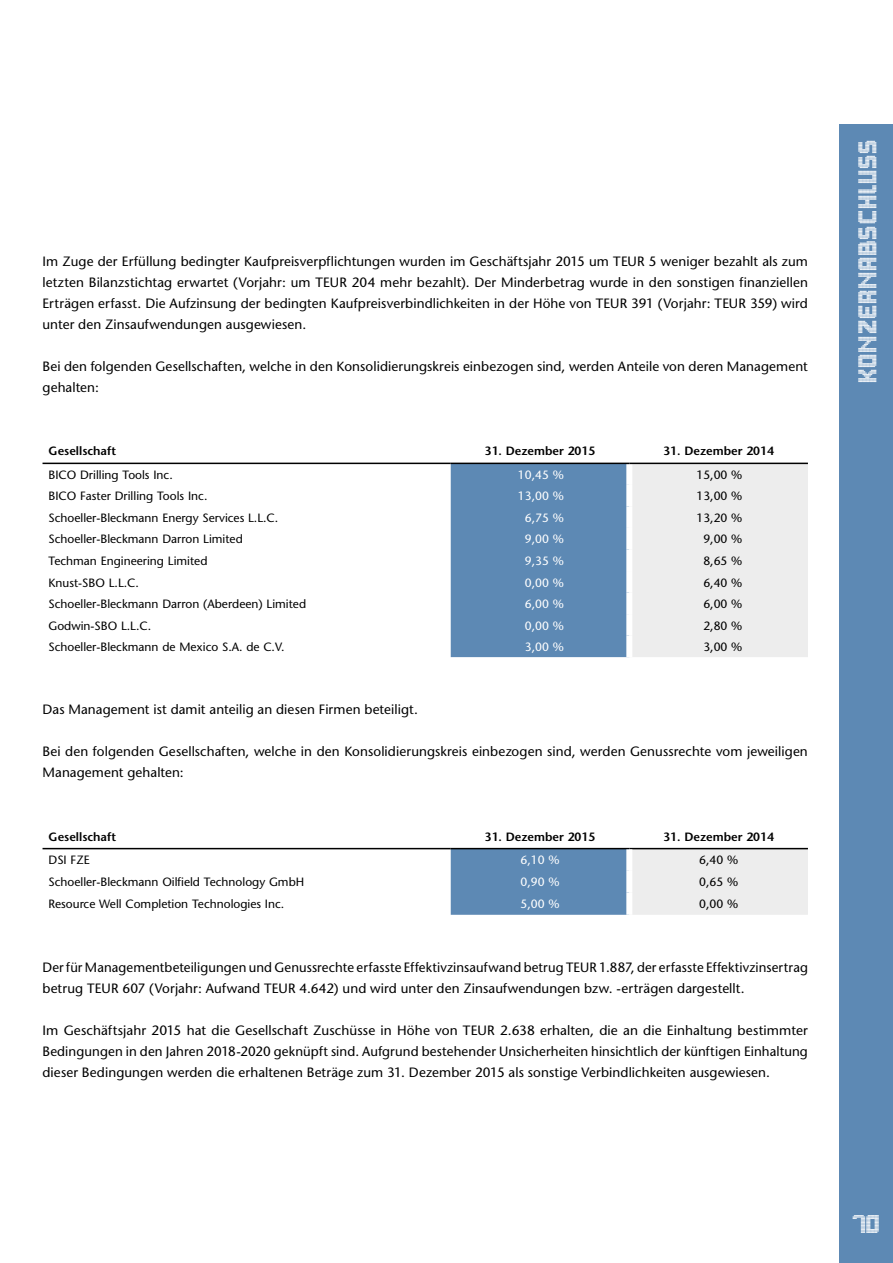
<style>
.page{position:relative;width:893px;height:1263px;background:#fff}
.page>*{position:absolute;margin:0;border:0;box-sizing:border-box;transform-origin:0 0}
.t1{font:22.5px "Sams Town";letter-spacing:.05em;color:#fff}
._2016-Fließtext{font:13.5px/21px "Stone Sans";letter-spacing:.01em;color:#000}
.Aufzählungszeichen{font:12px "Stone Sans";color:#000}
.Aufzählungszeichen-2{font:600 12px "Stone Sans";color:#000}
.Aufzählungszeichen-3{font:12px "Stone Sans";color:#fff}
</style>
<div class="page">
<div style="left:839px;top:124px;width:54px;height:1139px;background:#5d89b4"></div>
<svg style="left:451px;top:464px;width:357px;height:193px;background:#a5bbd0"></svg>
<div style="left:626px;top:464px;width:6px;height:21px;background:#fff"></div>
<div style="left:626px;top:485px;width:6px;height:21px;background:#fff"></div>
<div style="left:626px;top:506px;width:6px;height:22px;background:#fff"></div>
<div style="left:626px;top:528px;width:6px;height:21px;background:#fff"></div>
<div style="left:626px;top:549px;width:6px;height:22px;background:#fff"></div>
<div style="left:626px;top:571px;width:6px;height:21px;background:#fff"></div>
<div style="left:626px;top:592px;width:6px;height:22px;background:#fff"></div>
<div style="left:626px;top:614px;width:6px;height:22px;background:#fff"></div>
<div style="left:626px;top:636px;width:6px;height:21px;background:#fff"></div>
<hr style="left:43px;top:463px;width:408px;height:1px;background:#000">
<hr style="left:451px;top:463px;width:178px;height:1px;background:#000">
<hr style="left:629px;top:463px;width:179px;height:1px;background:#000">
<svg style="left:451px;top:849px;width:357px;height:66px;background:#a4bacf"></svg>
<hr style="left:451px;top:848px;width:178px;height:1px;background:#000">
<hr style="left:629px;top:848px;width:179px;height:1px;background:#000">
<hr style="left:43px;top:848px;width:408px;height:1px;background:#000">
<div style="left:626px;top:849px;width:6px;height:21px;background:#fff"></div>
<div style="left:626px;top:870px;width:6px;height:22px;background:#fff"></div>
<div style="left:626px;top:892px;width:6px;height:23px;background:#fff"></div>
<p class="_2016-Fließtext" style="left:43px;top:251px;width:767px;text-align:justify">Im Zuge der Erfüllung bedingter Kaufpreisverpflichtungen wurden im Geschäftsjahr 2015 um TEUR 5 weniger bezahlt als zum letzten Bilanzstichtag erwartet (Vorjahr: um TEUR 204 mehr bezahlt). Der Minderbetrag wurde in den sonstigen finanziellen Erträgen erfasst. Die Aufzinsung der bedingten Kaufpreisverbindlichkeiten in der Höhe von TEUR 391 (Vorjahr: TEUR 359) wird unter den Zinsaufwendungen ausgewiesen.</p>
<p class="_2016-Fließtext" style="left:43px;top:356px;width:767px">Bei den folgenden Gesellschaften, welche in den Konsolidierungskreis einbezogen sind, werden Anteile von deren Management gehalten:</p>
<p class="Aufzählungszeichen-2" style="left:49px;top:444px;width:69px">Gesellschaft</p>
<p class="Aufzählungszeichen-2" style="left:485px;top:444px;width:112px">31. Dezember 2015</p>
<p class="Aufzählungszeichen-2" style="left:663px;top:444px;width:112px">31. Dezember 2014</p>
<p class="Aufzählungszeichen" style="left:49px;top:467px;width:126px">BICO Drilling Tools Inc.</p>
<p class="Aufzählungszeichen-3" style="left:518px;top:467px;width:47px">10,45 %</p>
<p class="Aufzählungszeichen" style="left:696px;top:467px;width:47px">15,00 %</p>
<p class="Aufzählungszeichen" style="left:49px;top:489px;width:160px">BICO Faster Drilling Tools Inc.</p>
<p class="Aufzählungszeichen-3" style="left:518px;top:489px;width:47px">13,00 %</p>
<p class="Aufzählungszeichen" style="left:696px;top:489px;width:47px">13,00 %</p>
<p class="Aufzählungszeichen" style="left:49px;top:510px;width:231px">Schoeller-Bleckmann Energy Services L.L.C.</p>
<p class="Aufzählungszeichen-3" style="left:525px;top:510px;width:41px">6,75 %</p>
<p class="Aufzählungszeichen" style="left:696px;top:510px;width:47px">13,20 %</p>
<p class="Aufzählungszeichen" style="left:49px;top:532px;width:196px">Schoeller-Bleckmann Darron Limited</p>
<p class="Aufzählungszeichen-3" style="left:525px;top:532px;width:41px">9,00 %</p>
<p class="Aufzählungszeichen" style="left:703px;top:532px;width:41px">9,00 %</p>
<p class="Aufzählungszeichen" style="left:49px;top:553px;width:160px">Techman Engineering Limited</p>
<p class="Aufzählungszeichen-3" style="left:525px;top:553px;width:41px">9,35 %</p>
<p class="Aufzählungszeichen" style="left:703px;top:553px;width:41px">8,65 %</p>
<p class="Aufzählungszeichen" style="left:49px;top:575px;width:92px">Knust-SBO L.L.C.</p>
<p class="Aufzählungszeichen-3" style="left:525px;top:575px;width:41px">0,00 %</p>
<p class="Aufzählungszeichen" style="left:703px;top:575px;width:41px">6,40 %</p>
<p class="Aufzählungszeichen" style="left:49px;top:596px;width:259px">Schoeller-Bleckmann Darron (Aberdeen) Limited</p>
<p class="Aufzählungszeichen-3" style="left:525px;top:596px;width:41px">6,00 %</p>
<p class="Aufzählungszeichen" style="left:703px;top:596px;width:41px">6,00 %</p>
<p class="Aufzählungszeichen" style="left:49px;top:618px;width:104px">Godwin-SBO L.L.C.</p>
<p class="Aufzählungszeichen-3" style="left:525px;top:618px;width:41px">0,00 %</p>
<p class="Aufzählungszeichen" style="left:703px;top:618px;width:41px">2,80 %</p>
<p class="Aufzählungszeichen" style="left:49px;top:639px;width:238px">Schoeller-Bleckmann de Mexico S.A. de C.V.</p>
<p class="Aufzählungszeichen-3" style="left:525px;top:639px;width:41px">3,00 %</p>
<p class="Aufzählungszeichen" style="left:703px;top:639px;width:41px">3,00 %</p>
<p class="_2016-Fließtext" style="left:43px;top:699px;width:377px">Das Management ist damit anteilig an diesen Firmen beteiligt.</p>
<p class="_2016-Fließtext" style="left:43px;top:741px;width:767px">Bei den folgenden Gesellschaften, welche in den Konsolidierungskreis einbezogen sind, werden Genussrechte vom jeweiligen<br>Management gehalten:</p>
<p class="Aufzählungszeichen-2" style="left:49px;top:829px;width:69px">Gesellschaft</p>
<p class="Aufzählungszeichen-2" style="left:485px;top:829px;width:112px">31. Dezember 2015</p>
<p class="Aufzählungszeichen-2" style="left:663px;top:829px;width:112px">31. Dezember 2014</p>
<p class="Aufzählungszeichen" style="left:49px;top:852px;width:43px">DSI FZE</p>
<p class="Aufzählungszeichen-3" style="left:521px;top:852px;width:41px">6,10 %</p>
<p class="Aufzählungszeichen" style="left:699px;top:852px;width:41px">6,40 %</p>
<p class="Aufzählungszeichen" style="left:49px;top:874px;width:257px">Schoeller-Bleckmann Oilfield Technology GmbH</p>
<p class="Aufzählungszeichen-3" style="left:521px;top:874px;width:41px">0,90 %</p>
<p class="Aufzählungszeichen" style="left:699px;top:874px;width:41px">0,65 %</p>
<p class="Aufzählungszeichen" style="left:49px;top:896px;width:237px">Resource Well Completion Technologies Inc.</p>
<p class="Aufzählungszeichen-3" style="left:521px;top:896px;width:41px">5,00 %</p>
<p class="Aufzählungszeichen" style="left:699px;top:896px;width:41px">0,00 %</p>
<p class="_2016-Fließtext" style="left:43px;top:956px;width:767px">Der für Managementbeteiligungen und Genussrechte erfasste Effektivzinsaufwand betrug TEUR 1.887, der erfasste Effektivzinsertrag betrug TEUR 607 (Vorjahr: Aufwand TEUR 4.642) und wird unter den Zinsaufwendungen bzw. -erträgen dargestellt.</p>
<p class="_2016-Fließtext" style="left:43px;top:1019px;width:767px;text-align:justify">Im Geschäftsjahr 2015 hat die Gesellschaft Zuschüsse in Höhe von TEUR 2.638 erhalten, die an die Einhaltung bestimmter Bedingungen in den Jahren 2018-2020 geknüpft sind. Aufgrund bestehender Unsicherheiten hinsichtlich der künftigen Einhaltung dieser Bedingungen werden die erhaltenen Beträge zum 31. Dezember 2015 als sonstige Verbindlichkeiten ausgewiesen.</p>
<h1 class="t1" style="left:855px;top:383px;width:244px;rotate:-90deg">KONZERNABSCHLUSS</h1>
<h1 class="t1" style="left:852px;top:1212px;width:29px">70</h1>
</div>
